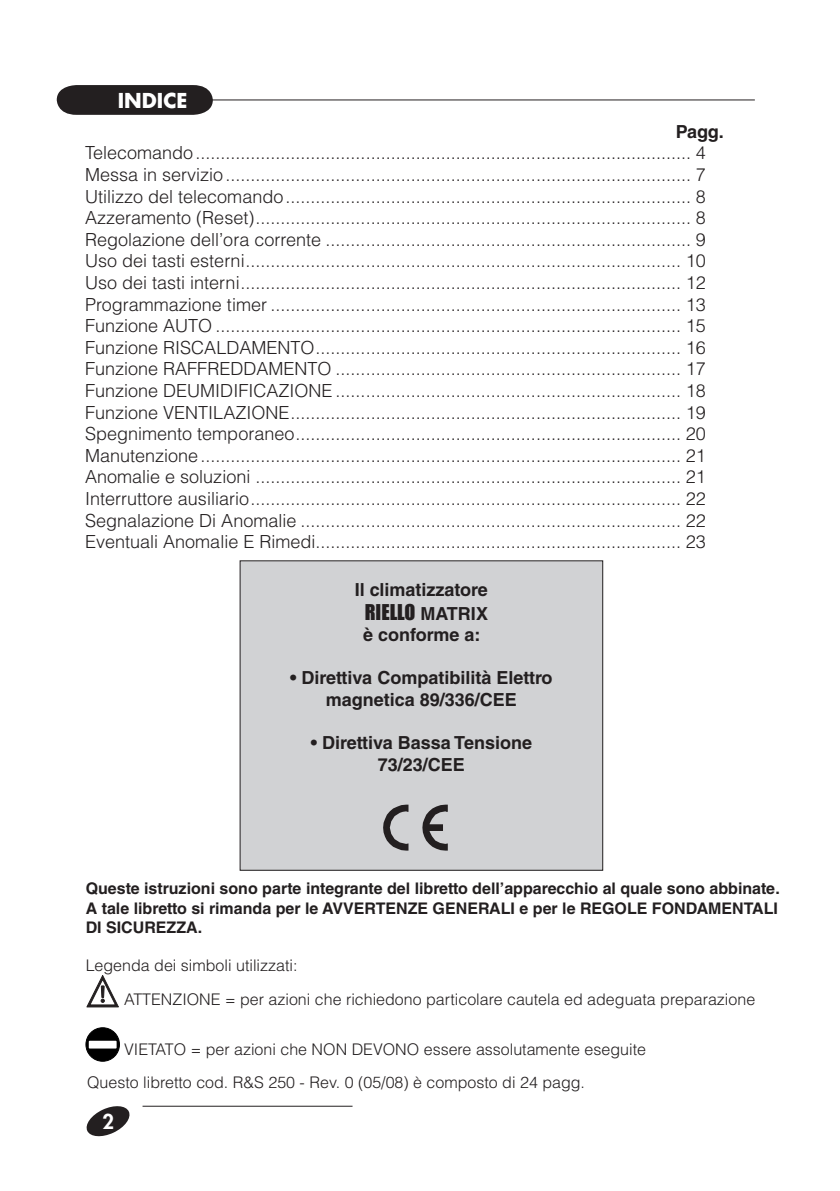
<style>
.page{position:relative;width:840px;height:1191px;background:#fff}
.page>*{position:absolute;margin:0;border:0;box-sizing:border-box;transform-origin:0 0}
.t1{font:20px "Impact";color:#231f20}
.t2{font:700 20px "Futura Std";color:#fff}
.t3{font:800 20px "Futura Std";color:#fff}
.t4{font:300 18px/21.6px "Helvetica LT Std";color:#231f20;text-align:justify}
.t5{font:700 18px/21.6px "Helvetica LT Std";color:#231f20;text-align:center}
.t6{font:300 16px/33.8px "Helvetica LT Std";color:#231f20}
.t7{font:700 16px/19.2px "Helvetica LT Std";color:#231f20}
.s1{font-family:"Helvetica LT Std";font-weight:700;font-size:18px}
</style>
<div class="page">
<hr style="left:207px;top:100px;width:547px;height:1px;background:#231f20">
<svg style="left:57px;top:85px;width:156px;height:30px;background:#2f2b2c"></svg>
<hr style="left:142px;top:1105px;width:210px;height:1px;background:#231f20">
<svg style="left:86px;top:1106px;width:44px;height:31px"></svg>
<div style="left:240px;top:561px;width:362px;height:309px;background:#d1d2d4"></div>
<svg style="left:383px;top:804px;width:25px;height:46px"></svg>
<svg style="left:422px;top:804px;width:25px;height:46px"></svg>
<svg style="left:86px;top:975px;width:33px;height:32px"></svg>
<div style="left:86px;top:1027px;width:33px;height:34px;background:#000;border-radius:50%"></div>
<div style="left:86px;top:1027px;width:34px;height:34px;border:1px solid #000;border-radius:50%"></div>
<div style="left:89px;top:1040px;width:27px;height:8px;background:#fff"></div>
<p class="t2" style="left:118px;top:87px;width:71px">INDICE</p>
<p class="t5" style="left:675px;top:120px;width:50px">Pagg.</p>
<p class="t4" style="left:85px;top:142px;width:621px">Telecomando................................................................................................... 4<br>Messa in servizio............................................................................................. 7<br>Utilizzo del telecomando................................................................................. 8<br>Azzeramento (Reset)....................................................................................... 8<br>Regolazione dell’ora corrente ......................................................................... 9<br>Uso dei tasti esterni....................................................................................... 10<br>Uso dei tasti interni........................................................................................ 12<br>Programmazione timer .................................................................................. 13<br>Funzione AUTO ............................................................................................. 15<br>Funzione RISCALDAMENTO......................................................................... 16<br>Funzione RAFFREDDAMENTO ..................................................................... 17<br>Funzione DEUMIDIFICAZIONE ..................................................................... 18<br>Funzione VENTILAZIONE.............................................................................. 19<br>Spegnimento temporaneo............................................................................. 20<br>Manutenzione................................................................................................ 21<br>Anomalie e soluzioni ..................................................................................... 21<br>Interruttore ausiliario...................................................................................... 22<br>Segnalazione Di Anomalie ............................................................................ 22<br>Eventuali Anomalie E Rimedi......................................................................... 23</p>
<p class="t5" style="left:354px;top:578px;width:134px">Il climatizzatore</p>
<p class="t1" style="left:364px;top:599px;width:125px">RIELLO <span class="s1">MATRIX</span></p>
<p class="t5" style="left:363px;top:624px;width:119px">è conforme a:</p>
<p class="t5" style="left:290px;top:667px;width:264px">• Direttiva Compatibilità Elettro magnetica 89/336/CEE</p>
<p class="t5" style="left:310px;top:732px;width:223px">• Direttiva Bassa Tensione<br>73/23/CEE</p>
<p class="t7" style="left:86px;top:879px;width:695px">Queste istruzioni sono parte integrante del libretto dell’apparecchio al quale sono abbinate.<br>A tale libretto si rimanda per le AVVERTENZE GENERALI e per le REGOLE FONDAMENTALI<br>DI SICUREZZA.</p>
<p class="t6" style="left:124px;top:948px;width:632px;text-indent:-38px">Legenda dei simboli utilizzati:<br>ATTENZIONE = per azioni che richiedono particolare cautela ed adeguata preparazione</p>
<p class="t6" style="left:124px;top:1032px;width:523px">VIETATO = per azioni che NON DEVONO essere assolutamente eseguite</p>
<p class="t6" style="left:87px;top:1065px;width:499px">Questo libretto cod. R&amp;S 250 - Rev. 0 (05/08) è composto di 24 pagg.</p>
<p class="t3" style="left:102px;top:1108px;width:13px">2</p>
</div>
